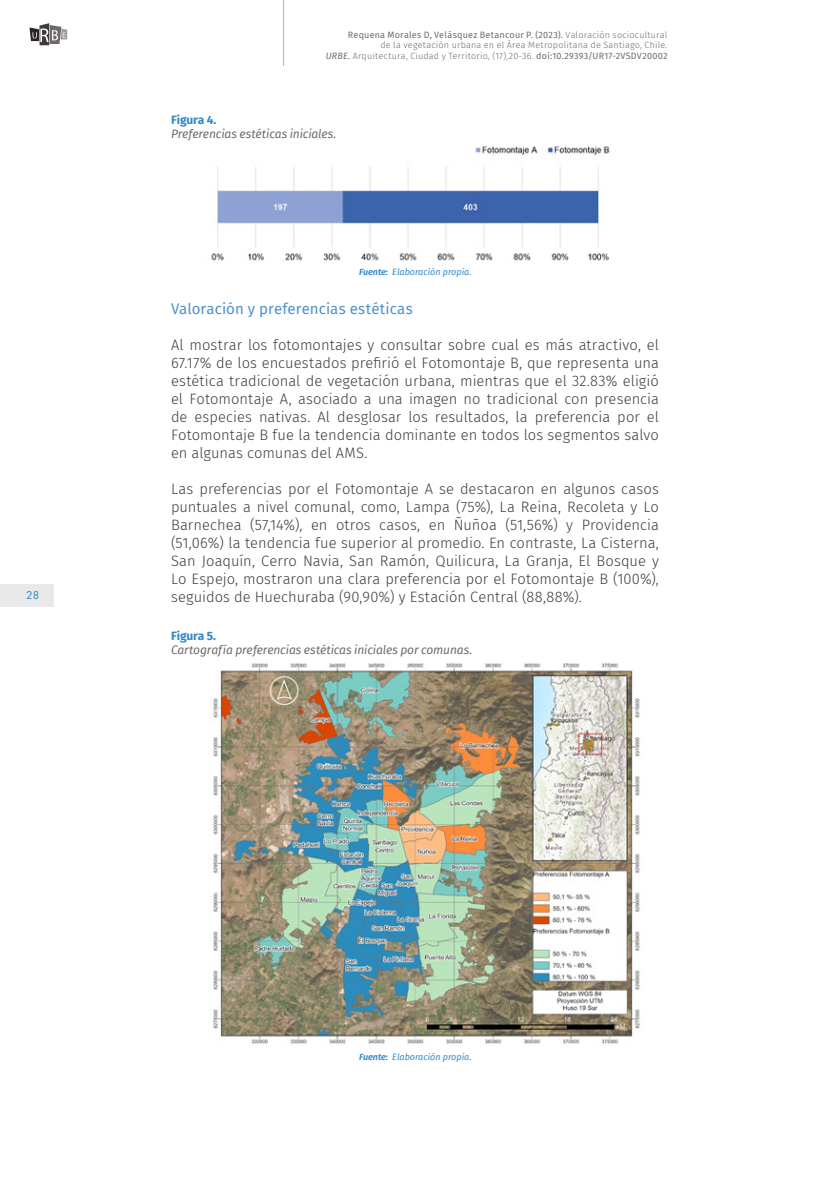
<style>
.page{position:relative;width:830px;height:1191px;background:#fff}
.page>*{position:absolute;margin:0;border:0;box-sizing:border-box;transform-origin:0 0}
.t1{font:300 15px/18px "Fira Sans";letter-spacing:.005em;color:#3e3e3f;text-align:justify}
.t2{font:15px "Fira Sans";letter-spacing:.005em;color:#4d92ce}
.t3{font:italic 12px "Fira Sans";letter-spacing:-.01em;color:#706b6b}
.t4{font:700 12px "Fira Sans";letter-spacing:-.01em;color:#3289c9}
.t5{font:10.5px "Futura Std";color:#3289c9}
.t6{font:300 9px "Fira Sans";letter-spacing:.025em;color:#706b6b}
.t7{font:9px "Fira Sans";letter-spacing:.025em;color:#706b6b}
.pie_de_foto{font:italic 9px "Fira Sans";color:#3289c9}
.s1{font-weight:300}
.s2{font-weight:400;font-style:italic}
.s3{font-weight:400}
.s4{font-weight:600}
</style>
<div class="page">
<div style="left:0;top:584px;width:53px;height:22px;background:#e9e9e9"></div>
<img style="left:211px;top:167px;width:398px;height:94px">
<img style="left:475px;top:146px;width:135px;height:10px">
<img style="left:213px;top:663px;width:427px;height:381px">
<hr style="left:283px;top:0;width:1px;height:66px;background:#bcbdc0">
<svg style="left:29px;top:23px;width:38px;height:22px"></svg>
<p class="t5" style="left:26px;top:588px;width:14px">28</p>
<p class="t7" style="left:348px;top:28px;width:321px">Requena Morales D, Velásquez Betancour P. (2023). <span class="s1">Valoración sociocultural</span></p>
<p class="t6" style="left:380px;top:39px;width:288px">de la vegetación urbana en el Área Metropolitana de Santiago, Chile.</p>
<p class="t6" style="left:325px;top:50px;width:343px"><span class="s2">URBE.</span> Arquitectura, Ciudad y Territorio, (17),20-36. <span class="s3">doi:10.29393/UR17-2VSDV20002</span></p>
<p class="t4" style="left:171px;top:110px;width:47px">Figura 4.</p>
<p class="t3" style="left:171px;top:125px;width:167px">Preferencias estéticas iniciales.</p>
<p class="pie_de_foto" style="left:359px;top:265px;width:114px"><span class="s4">Fuente:</span> Elaboración propia.</p>
<p class="t2" style="left:171px;top:297px;width:243px">Valoración y preferencias estéticas</p>
<p class="t1" style="left:171px;top:335px;width:489px">Al mostrar los fotomontajes y consultar sobre cual es más atractivo, el 67.17% de los encuestados prefirió el Fotomontaje B, que representa una estética tradicional de vegetación urbana, mientras que el 32.83% eligió el Fotomontaje A, asociado a una imagen no tradicional con presencia de especies nativas. Al desglosar los resultados, la preferencia por el Fotomontaje B fue la tendencia dominante en todos los segmentos salvo en algunas comunas del AMS.</p>
<p class="t1" style="left:171px;top:479px;width:489px">Las preferencias por el Fotomontaje A se destacaron en algunos casos puntuales a nivel comunal, como, Lampa (75%), La Reina, Recoleta y Lo Barnechea (57,14%), en otros casos, en Ñuñoa (51,56%) y Providencia (51,06%) la tendencia fue superior al promedio. En contraste, La Cisterna, San Joaquín, Cerro Navia, San Ramón, Quilicura, La Granja, El Bosque y Lo Espejo, mostraron una clara preferencia por el Fotomontaje B (100%), seguidos de Huechuraba (90,90%) y Estación Central (88,88%).</p>
<p class="t4" style="left:171px;top:625px;width:46px">Figura 5.</p>
<p class="t3" style="left:171px;top:641px;width:303px">Cartografía preferencias estéticas iniciales por comunas.</p>
<p class="pie_de_foto" style="left:359px;top:1050px;width:114px"><span class="s4">Fuente:</span> Elaboración propia.</p>
</div>
